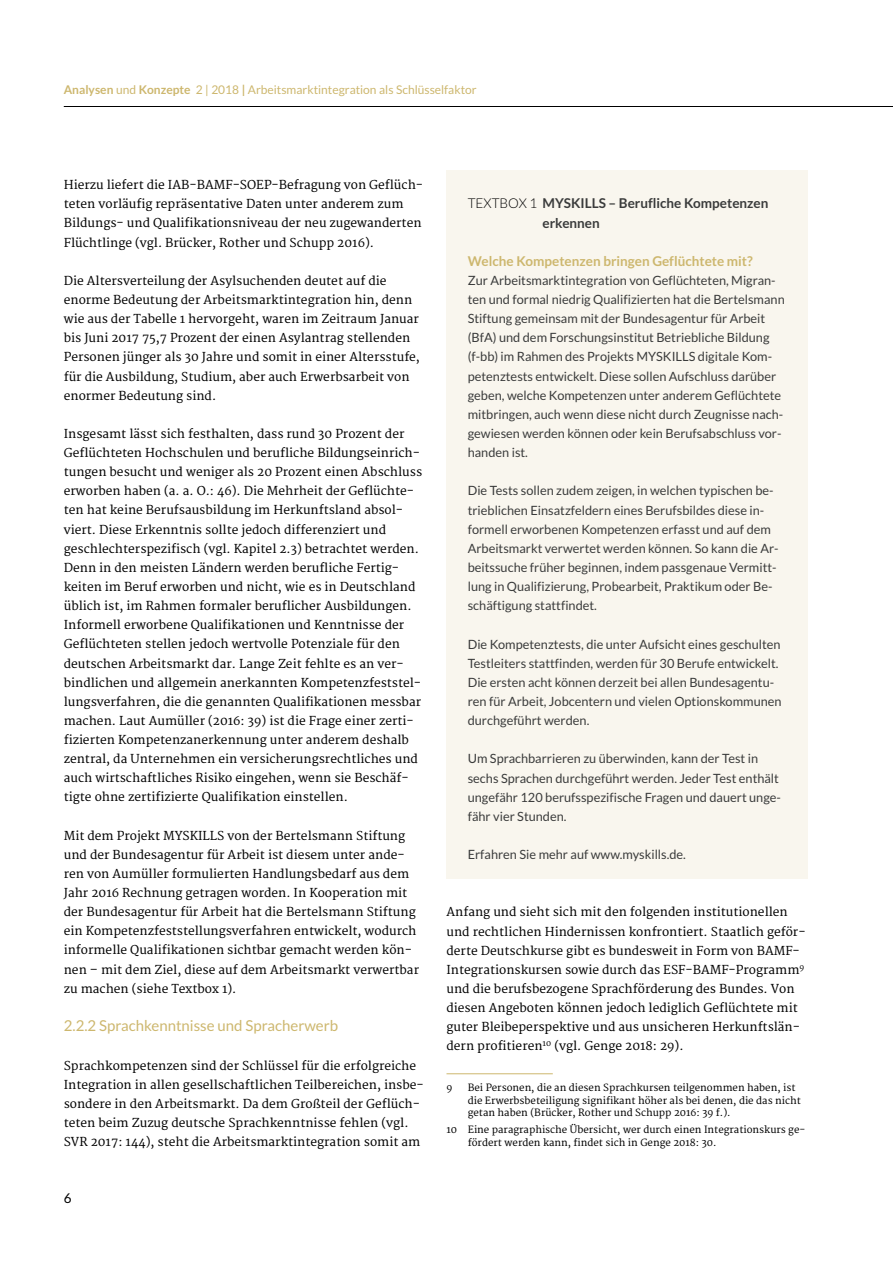
<style>
.page{position:relative;width:893px;height:1263px;background:#fff}
.page>*{position:absolute;margin:0;border:0;box-sizing:border-box;transform-origin:0 0}
.t1{font:15px "Lato";color:#cdb76e}
.t2{font:700 13.5px/19.2px "Lato";color:#3a3b3b}
.t3{font:700 13.5px "Lato";color:#cdb76e}
.t4{font:13.5px "Lato";color:#000}
.t5{font:12.75px/19.2px "Lato";color:#3a3b3b}
.t6{font:12px/19.2px "Merriweather";color:#000}
.t7{font:12px "Lato";color:#cdb76e}
.t8{font:9.75px/12.8px "Merriweather";color:#000}
.s1{font-weight:700}
.s2{font-weight:300;color:#000}
</style>
<div class="page">
<hr style="left:64px;top:106px;width:829px;height:1px;background:#000">
<div style="left:446px;top:170px;width:362px;height:708px;background:#f9f6ee"></div>
<hr style="left:446px;top:1073px;width:107px;height:1px;background:#cdb76e">
<p class="t7" style="left:64px;top:83px;width:414px"><span class="s1">Analysen</span> und <span class="s1">Konzepte</span> 2 | 2018 <span class="s1">|</span> Arbeitsmarktintegration als Schlüsselfaktor</p>
<p class="t6" style="left:64px;top:176px;width:361px">Hierzu liefert die IAB-BAMF-SOEP-Befragung von Geflüch&shy;teten vorläufig repräsentative Daten unter anderem zum Bildungs- und Qualifikationsniveau der neu zugewanderten Flüchtlinge (vgl. Brücker, Rother und Schupp 2016).</p>
<p class="t6" style="left:64px;top:272px;width:358px">Die Altersverteilung der Asylsuchenden deutet auf die enorme Bedeutung der Arbeitsmarktintegration hin, denn wie aus der Tabelle 1 hervorgeht, waren im Zeitraum Januar bis Juni 2017 75,7 Prozent der einen Asylantrag stellenden Personen jünger als 30 Jahre und somit in einer Altersstufe, für die Ausbildung, Studium, aber auch Erwerbsarbeit von enormer Bedeutung sind.</p>
<p class="t6" style="left:64px;top:425px;width:360px">Insgesamt lässt sich festhalten, dass rund 30 Prozent der Geflüchteten Hochschulen und berufliche Bildungseinrich&shy;tungen besucht und weniger als 20 Prozent einen Abschluss erworben haben (a. a. O.: 46). Die Mehrheit der Geflüchte&shy;ten hat keine Berufsausbildung im Herkunftsland absol&shy;viert. Diese Erkenntnis sollte jedoch differenziert und geschlechterspezifisch (vgl. Kapitel 2.3) betrachtet werden.<br>Denn in den meisten Ländern werden berufliche Fertig&shy;keiten im Beruf erworben und nicht, wie es in Deutschland üblich ist, im Rahmen formaler beruflicher Ausbildungen.<br>Informell erworbene Qualifikationen und Kenntnisse der Geflüchteten stellen jedoch wertvolle Potenziale für den deutschen Arbeitsmarkt dar. Lange Zeit fehlte es an ver&shy;bindlichen und allgemein anerkannten Kompetenzfeststel&shy;lungsverfahren, die die genannten Qualifikationen messbar machen. Laut Aumüller (2016: 39) ist die Frage einer zerti&shy;fizierten Kompetenzanerkennung unter anderem deshalb zentral, da Unternehmen ein versicherungsrechtliches und auch wirtschaftliches Risiko eingehen, wenn sie Beschäf&shy;tigte ohne zertifizierte Qualifikation einstellen.</p>
<p class="t6" style="left:64px;top:826px;width:357px">Mit dem Projekt MYSKILLS von der Bertelsmann Stiftung und der Bundesagentur für Arbeit ist diesem unter ande&shy;ren von Aumüller formulierten Handlungsbedarf aus dem Jahr 2016 Rechnung getragen worden. In Kooperation mit der Bundesagentur für Arbeit hat die Bertelsmann Stiftung ein Kompetenzfeststellungsverfahren entwickelt, wodurch informelle Qualifikationen sichtbar gemacht werden kön&shy;nen – mit dem Ziel, diese auf dem Arbeitsmarkt verwertbar zu machen (siehe Textbox 1).</p>
<p class="t1" style="left:64px;top:1017px;width:276px">2.2.2 Sprachkenntnisse und Spracherwerb</p>
<p class="t6" style="left:64px;top:1056px;width:362px">Sprachkompetenzen sind der Schlüssel für die erfolgreiche Integration in allen gesellschaftlichen Teilbereichen, insbe&shy;sondere in den Arbeitsmarkt. Da dem Großteil der Geflüch&shy;teten beim Zuzug deutsche Sprachkenntnisse fehlen (vgl.<br>SVR 2017: 144), steht die Arbeitsmarktintegration somit am</p>
<p class="t4" style="left:64px;top:1191px;width:9px">6</p>
<p class="t2" style="left:543px;top:194px;width:227px;text-indent:-75px"><span class="s2">TEXTBOX 1</span> MYSKILLS – Berufliche Kompetenzen erkennen</p>
<p class="t3" style="left:468px;top:253px;width:287px">Welche Kompetenzen bringen Geflüchtete mit?</p>
<p class="t5" style="left:468px;top:271px;width:318px">Zur Arbeitsmarktintegration von Geflüchteten, Migran&shy;ten und formal niedrig Qualifizierten hat die Bertelsmann Stiftung gemeinsam mit der Bundesagentur für Arbeit (BfA) und dem Forschungsinstitut Betriebliche Bildung (f-bb) im Rahmen des Projekts MYSKILLS digitale Kom&shy;petenztests entwickelt. Diese sollen Aufschluss darüber geben, welche Kompetenzen unter anderem Geflüchtete mitbringen, auch wenn diese nicht durch Zeugnisse nach&shy;gewiesen werden können oder kein Berufsabschluss vor&shy;handen ist.</p>
<p class="t5" style="left:468px;top:481px;width:312px">Die Tests sollen zudem zeigen, in welchen typischen be&shy;trieblichen Einsatzfeldern eines Berufsbildes diese in&shy;formell erworbenen Kompetenzen erfasst und auf dem Arbeitsmarkt verwertet werden können. So kann die Ar&shy;beitssuche früher beginnen, indem passgenaue Vermitt&shy;lung in Qualifizierung, Probearbeit, Praktikum oder Be&shy;schäftigung stattfindet.</p>
<p class="t5" style="left:468px;top:634px;width:315px">Die Kompetenztests, die unter Aufsicht eines geschulten Testleiters stattfinden, werden für 30 Berufe entwickelt.<br>Die ersten acht können derzeit bei allen Bundesagentu&shy;ren für Arbeit, Jobcentern und vielen Optionskommunen durchgeführt werden.</p>
<p class="t5" style="left:468px;top:749px;width:315px">Um Sprachbarrieren zu überwinden, kann der Test in sechs Sprachen durchgeführt werden. Jeder Test enthält ungefähr 120 berufsspezifische Fragen und dauert unge&shy;fähr vier Stunden.</p>
<p class="t5" style="left:468px;top:845px;width:220px">Erfahren Sie mehr auf www.myskills.de.</p>
<p class="t6" style="left:446px;top:903px;width:361px">Anfang und sieht sich mit den folgenden institutionellen und rechtlichen Hindernissen konfrontiert. Staatlich geför&shy;derte Deutschkurse gibt es bundesweit in Form von BAMF-Integrationskursen sowie durch das ESF-BAMF-Programm<sup>9 </sup>und die berufsbezogene Sprachförderung des Bundes. Von diesen Angeboten können jedoch lediglich Geflüchtete mit guter Bleibeperspektive und aus unsicheren Herkunftslän&shy;dern profitieren<sup>10</sup> (vgl. Genge 2018: 29).</p>
<p class="t8" style="left:446px;top:1081px;width:7px">9</p>
<p class="t8" style="left:468px;top:1081px;width:335px">Bei Personen, die an diesen Sprachkursen teilgenommen haben, ist die Erwerbsbeteiligung signifikant höher als bei denen, die das nicht getan haben (Brücker, Rother und Schupp 2016: 39 f.).</p>
<p class="t8" style="left:468px;top:1124px;width:339px;text-indent:-21px">10 Eine paragraphische Übersicht, wer durch einen Integrationskurs ge&shy;fördert werden kann, findet sich in Genge 2018: 30.</p>
</div>
